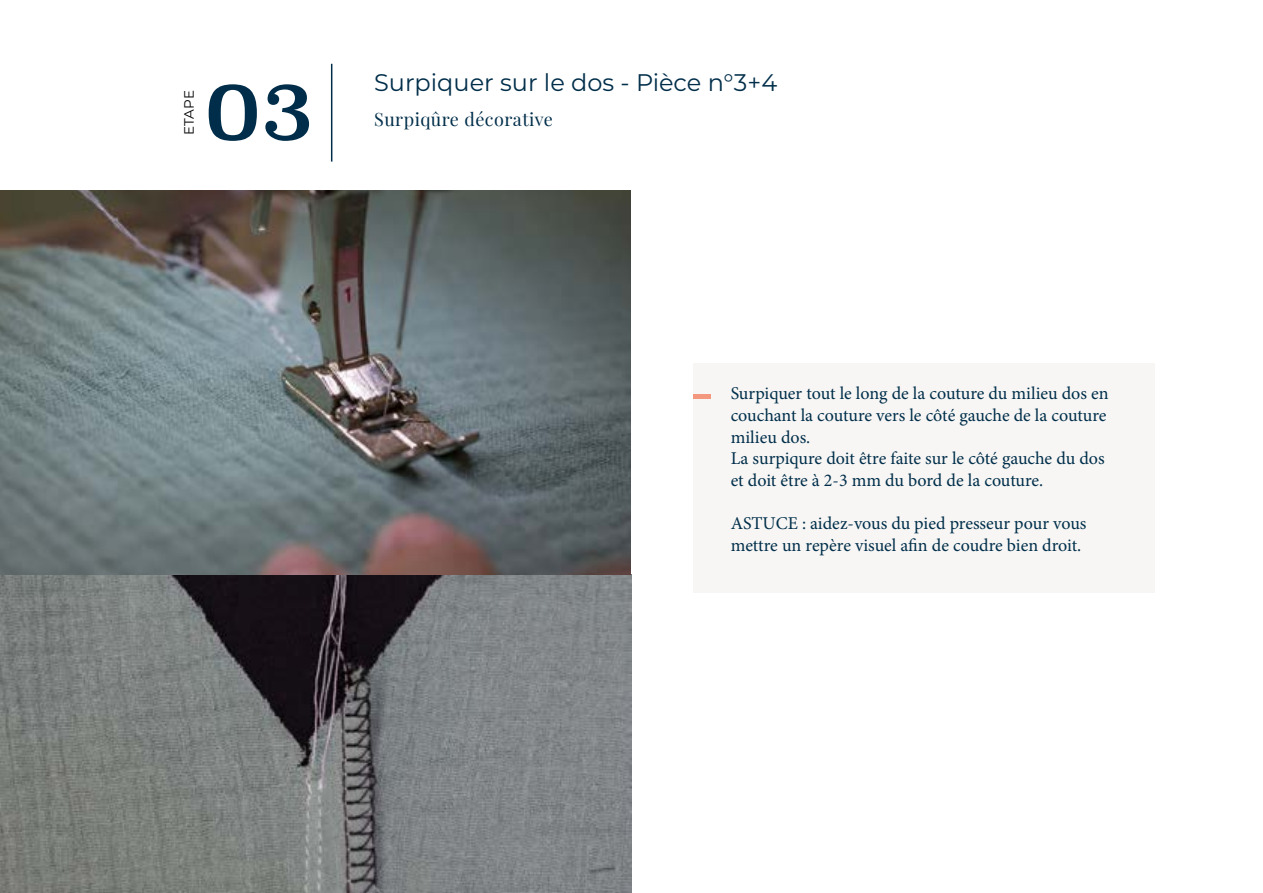
<style>
.page{position:relative;width:1263px;height:893px;background:#fff}
.page>*{position:absolute;margin:0;border:0;box-sizing:border-box;transform-origin:0 0}
.t1{font:81px "Superclarendon Rg";color:#002e4a}
.t2{font:24px "Montserrat";color:#002e4a}
.t3{font:18px/21.6px "Minion Pro";color:#002e4a}
.t4{font:18px "Playfair Display";letter-spacing:.025em;color:#002e4a}
.t5{font:13.5px "Montserrat";letter-spacing:-.005em;color:#000}
</style>
<div class="page">
<hr style="left:331px;top:64px;width:1px;height:98px;background:#002e4a">
<div style="left:693px;top:364px;width:461px;height:229px;background:#f7f6f4"></div>
<div style="left:693px;top:394px;width:18px;height:5px;background:#f3987e"></div>
<img style="left:0;top:190px;width:631px;height:703px">
<p class="t5" style="left:180px;top:135px;width:46px;rotate:-90deg">ETAPE</p>
<h1 class="t1" style="left:204px;top:61px;width:111px">03</h1>
<h2 class="t2" style="left:374px;top:66px;width:405px">Surpiquer sur le dos - Pièce n°3+4</h2>
<p class="t4" style="left:374px;top:105px;width:180px">Surpiqûre décorative</p>
<p class="t3" style="left:731px;top:383px;width:379px">Surpiquer tout le long de la couture du milieu dos en couchant la couture vers le côté gauche de la couture milieu dos.<br>La surpiqure doit être faite sur le côté gauche du dos et doit être à 2-3 mm du bord de la couture.</p>
<p class="t3" style="left:731px;top:512px;width:357px">ASTUCE : aidez-vous du pied presseur pour vous mettre un repère visuel afin de coudre bien droit.</p>
</div>
